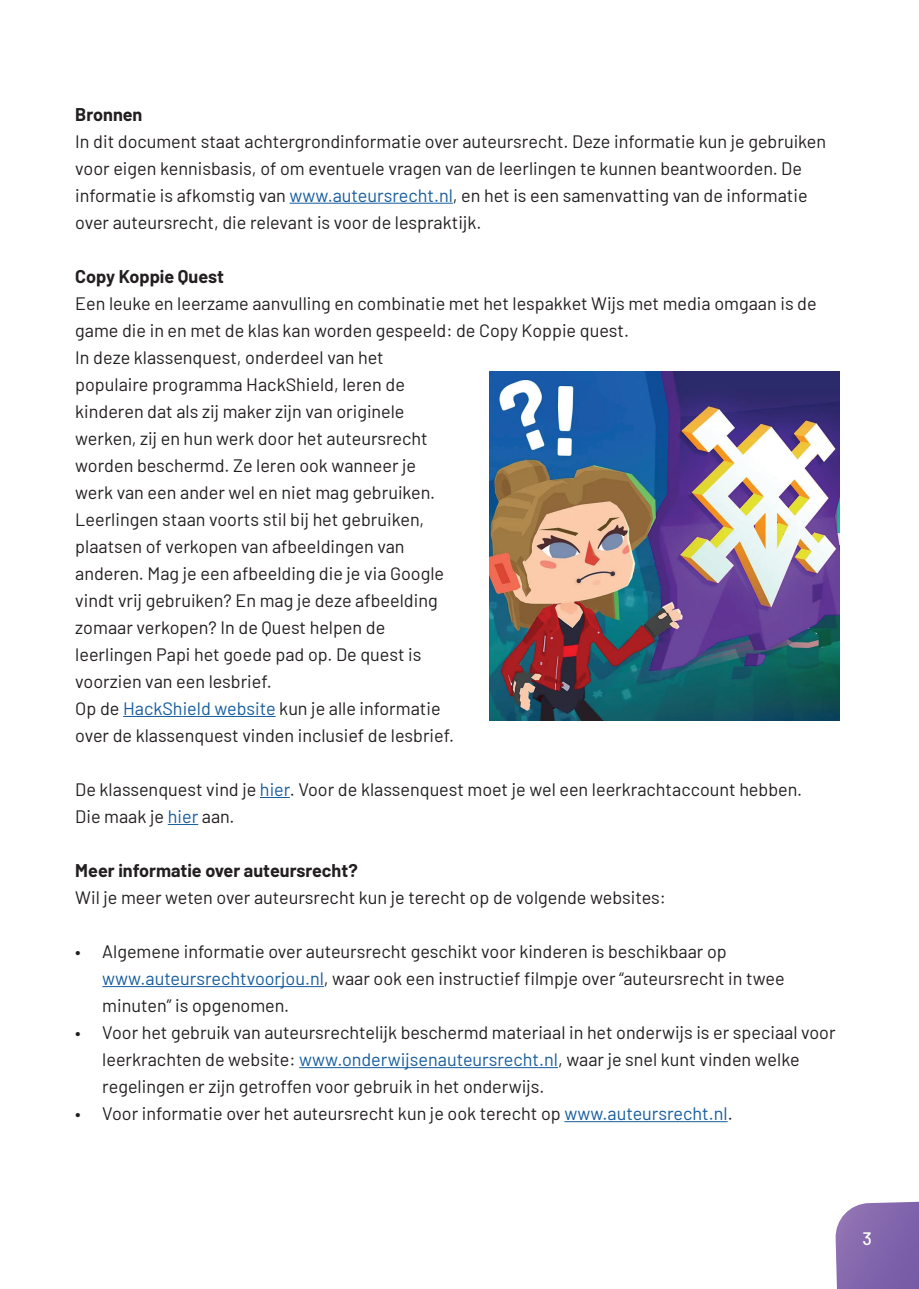
<style>
.page{position:relative;width:919px;height:1289px;background:#fff}
.page>*{position:absolute;margin:0;border:0;box-sizing:border-box;transform-origin:0 0}
.t1{font:18px/27px "Barlow";color:#231f20}
.t2{font:700 18px "Barlow";color:#231f20}
.t3{font:500 18px "Barlow";color:#fff}
.s1{color:#175d9e}
</style>
<div class="page">
<svg style="left:835px;top:1201px;width:83px;height:87px"></svg>
<hr style="left:289px;top:203px;width:164px;height:1px;background:#175d9e">
<img style="left:489px;top:371px;width:350px;height:349px">
<hr style="left:123px;top:716px;width:153px;height:1px;background:#175d9e">
<hr style="left:260px;top:797px;width:30px;height:1px;background:#175d9e">
<hr style="left:168px;top:824px;width:30px;height:1px;background:#175d9e">
<hr style="left:102px;top:986px;width:222px;height:1px;background:#175d9e">
<hr style="left:299px;top:1067px;width:259px;height:1px;background:#175d9e">
<hr style="left:564px;top:1121px;width:163px;height:1px;background:#175d9e">
<p class="t2" style="left:75px;top:101px;width:69px">Bronnen</p>
<p class="t1" style="left:75px;top:126px;width:752px">In dit document staat achtergrondinformatie over auteursrecht. Deze informatie kun je gebruiken voor eigen kennisbasis, of om eventuele vragen van de leerlingen te kunnen beantwoorden. De informatie is afkomstig van <span class="s1">www.auteursrecht.nl</span>, en het is een samenvatting van de informatie over auteursrecht, die relevant is voor de lespraktijk.</p>
<p class="t2" style="left:75px;top:263px;width:150px">Copy Koppie Quest</p>
<p class="t1" style="left:75px;top:288px;width:742px">Een leuke en leerzame aanvulling en combinatie met het lespakket Wijs met media omgaan is de game die in en met de klas kan worden gespeeld: de Copy Koppie quest.<br>In deze klassenquest, onderdeel van het<br>populaire programma HackShield, leren de<br>kinderen dat als zij maker zijn van originele<br>werken, zij en hun werk door het auteursrecht<br>worden beschermd. Ze leren ook wanneer je<br>werk van een ander wel en niet mag gebruiken.<br>Leerlingen staan voorts stil bij het gebruiken,<br>plaatsen of verkopen van afbeeldingen van<br>anderen. Mag je een afbeelding die je via Google<br>vindt vrij gebruiken? En mag je deze afbeelding<br>zomaar verkopen? In de Quest helpen de<br>leerlingen Papi het goede pad op. De quest is<br>voorzien van een lesbrief.<br>Op de <span class="s1">HackShield website</span> kun je alle informatie<br>over de klassenquest vinden inclusief de lesbrief.</p>
<p class="t1" style="left:75px;top:774px;width:728px">De klassenquest vind je <span class="s1">hier</span>. Voor de klassenquest moet je wel een leerkrachtaccount hebben.<br>Die maak je <span class="s1">hier</span> aan.</p>
<p class="t2" style="left:75px;top:857px;width:284px">Meer informatie over auteursrecht?</p>
<p class="t1" style="left:75px;top:882px;width:592px">Wil je meer weten over auteursrecht kun je terecht op de volgende websites:</p>
<p class="t1" style="left:102px;top:936px;width:683px;text-indent:-27px">• Algemene informatie over auteursrecht geschikt voor kinderen is beschikbaar op <span class="s1">www.auteursrechtvoorjou.nl</span>, waar ook een instructief filmpje over “auteursrecht in twee minuten” is opgenomen.</p>
<p class="t1" style="left:102px;top:1017px;width:734px;text-indent:-27px">• Voor het gebruik van auteursrechtelijk beschermd materiaal in het onderwijs is er speciaal voor leerkrachten de website: <span class="s1">www.onderwijsenauteursrecht.nl</span>, waar je snel kunt vinden welke regelingen er zijn getroffen voor gebruik in het onderwijs.</p>
<p class="t1" style="left:75px;top:1098px;width:658px">• Voor informatie over het auteursrecht kun je ook terecht op <span class="s1">www.auteursrecht.nl</span>.</p>
<p class="t3" style="left:862px;top:1225px;width:11px">3</p>
</div>
